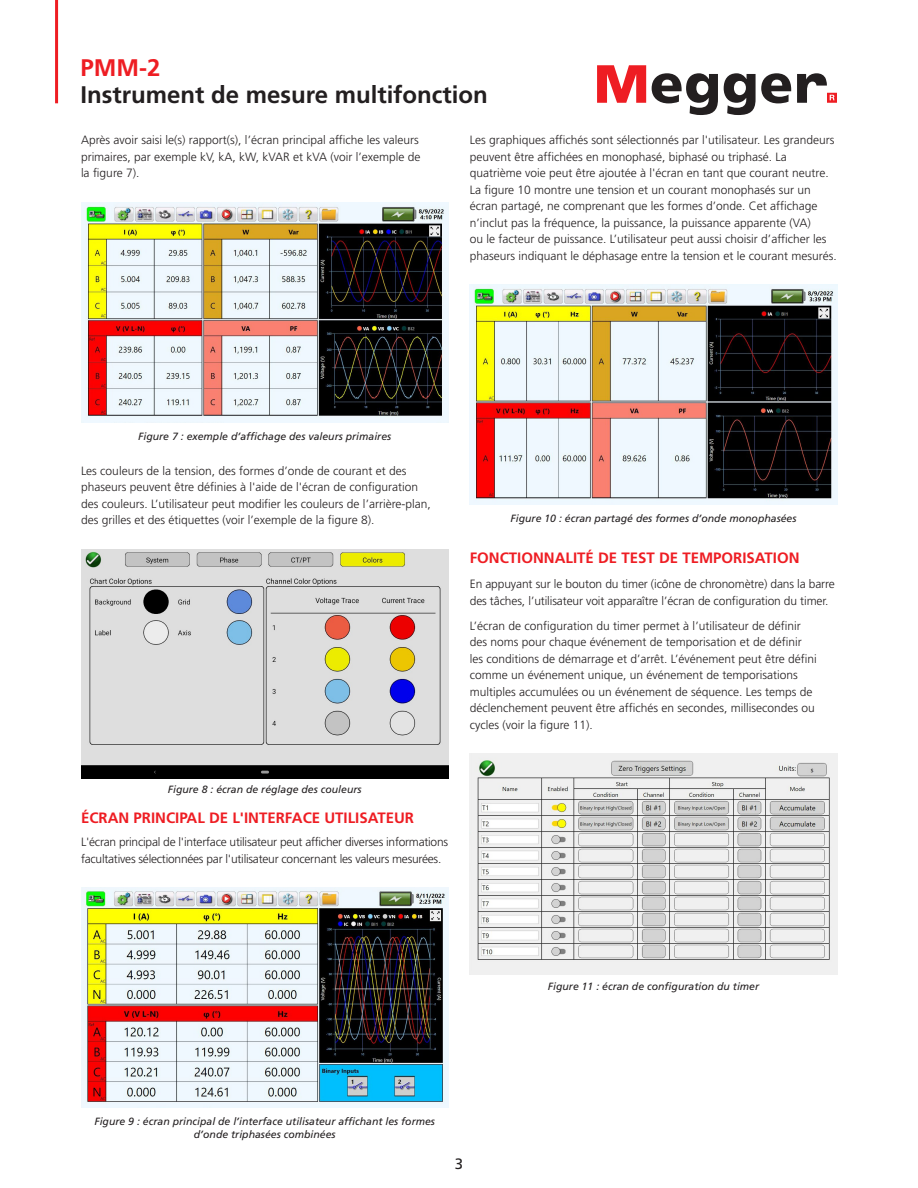
<style>
.page{position:relative;width:918px;height:1188px;background:#fff}
.page>*{position:absolute;margin:0;border:0;box-sizing:border-box;transform-origin:0 0}
.t1{font:700 24px "Frutiger LT Pro";color:#231f20}
.t2{font:700 24px "Frutiger LT Pro";color:#ee1d23}
.Body_Header{font:700 15px "Frutiger LT Std";color:#ee1d23}
.Body_Content{font:700 15px "Frutiger LT Std";color:#ee1d23}
.t3{font:15px "Frutiger LT Pro";color:#231f20}
.Body_Content-2{font:300 12px/16.5px "Frutiger LT Pro";color:#231f20}
.Body_Content-3{font:300 12px/16.5px "Frutiger LT Pro";letter-spacing:-.02em;color:#231f20}
.t4{font:italic 10.5px/12.6px "Frutiger LT Pro";color:#231f20;text-align:center}
</style>
<div class="page">
<svg style="left:597px;top:65px;width:49px;height:38px"></svg>
<svg style="left:652px;top:73px;width:66px;height:42px"></svg>
<svg style="left:724px;top:73px;width:67px;height:42px"></svg>
<svg style="left:797px;top:73px;width:40px;height:30px"></svg>
<hr style="left:55px;top:0;width:3px;height:103px;background:#ee1d23">
<img style="left:81px;top:202px;width:367px;height:221px">
<img style="left:81px;top:549px;width:367px;height:230px">
<img style="left:81px;top:888px;width:367px;height:220px">
<img style="left:470px;top:285px;width:367px;height:220px">
<img style="left:470px;top:754px;width:367px;height:220px">
<h1 class="t2" style="left:81px;top:54px;width:81px">PMM-2</h1>
<h1 class="t1" style="left:81px;top:81px;width:409px">Instrument de mesure multifonction</h1>
<p class="Body_Content-2" style="left:81px;top:132px;width:341px">Après avoir saisi le(s) rapport(s), l’écran principal affiche les valeurs primaires, par exemple kV, kA, kW, kVAR et kVA (voir l’exemple de la figure 7).</p>
<p class="Body_Content-2" style="left:470px;top:132px;width:368px">Les graphiques affichés sont sélectionnés par l'utilisateur. Les grandeurs peuvent être affichées en monophasé, biphasé ou triphasé. La quatrième voie peut être ajoutée à l'écran en tant que courant neutre.<br>La figure 10 montre une tension et un courant monophasés sur un écran partagé, ne comprenant que les formes d’onde. Cet affichage n’inclut pas la fréquence, la puissance, la puissance apparente (VA)<br>ou le facteur de puissance. L’utilisateur peut aussi choisir d’afficher les phaseurs indiquant le déphasage entre la tension et le courant mesurés.</p>
<p class="t4" style="left:138px;top:430px;width:255px">Figure 7 : exemple d’affichage des valeurs primaires</p>
<p class="Body_Content-2" style="left:81px;top:462px;width:351px">Les couleurs de la tension, des formes d’onde de courant et des phaseurs peuvent être définies à l'aide de l'écran de configuration des couleurs. L’utilisateur peut modifier les couleurs de l’arrière-plan, des grilles et des étiquettes (voir l’exemple de la figure 8).</p>
<p class="t4" style="left:168px;top:783px;width:195px">Figure 8 : écran de réglage des couleurs</p>
<p class="Body_Header" style="left:81px;top:809px;width:335px">ÉCRAN PRINCIPAL DE L'INTERFACE UTILISATEUR</p>
<p class="Body_Content-3" style="left:81px;top:834px;width:369px">L'écran principal de l'interface utilisateur peut afficher diverses informations facultatives sélectionnées par l'utilisateur concernant les valeurs mesurées.</p>
<p class="t4" style="left:511px;top:512px;width:287px">Figure 10 : écran partagé des formes d’onde monophasées</p>
<p class="Body_Content" style="left:470px;top:549px;width:331px">FONCTIONNALITÉ DE TEST DE TEMPORISATION</p>
<p class="Body_Content-2" style="left:470px;top:576px;width:367px">En appuyant sur le bouton du timer (icône de chronomètre) dans la barre des tâches, l’utilisateur voit apparaître l’écran de configuration du timer.</p>
<p class="Body_Content-2" style="left:470px;top:617px;width:349px">L’écran de configuration du timer permet à l’utilisateur de définir des noms pour chaque événement de temporisation et de définir les conditions de démarrage et d’arrêt. L’événement peut être défini comme un événement unique, un événement de temporisations multiples accumulées ou un événement de séquence. Les temps de déclenchement peuvent être affichés en secondes, millisecondes ou cycles (voir la figure 11).</p>
<p class="t4" style="left:548px;top:980px;width:213px">Figure 11 : écran de configuration du timer</p>
<p class="t4" style="left:94px;top:1115px;width:342px">Figure 9 : écran principal de l’interface utilisateur affichant les formes d’onde triphasées combinées</p>
<p class="t3" style="left:455px;top:1155px;width:10px">3</p>
</div>
